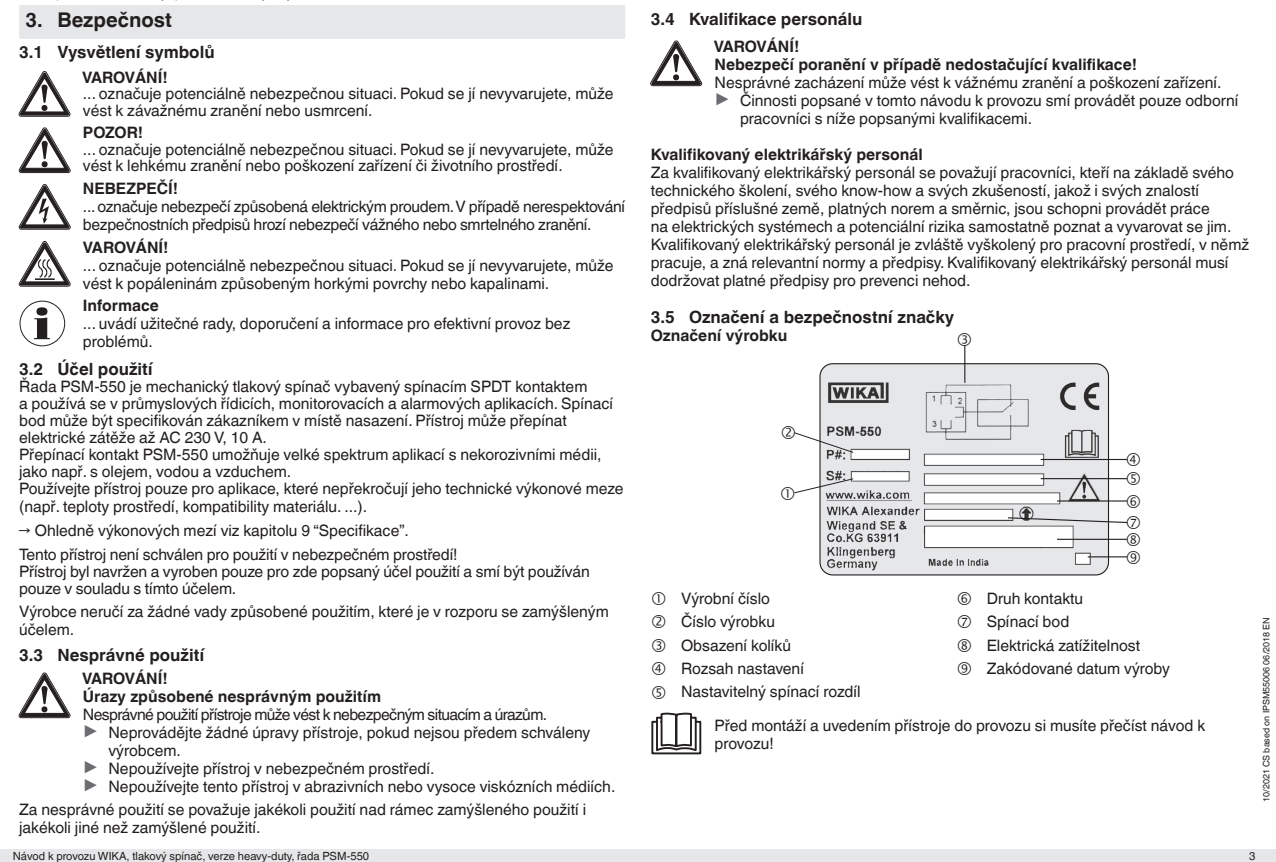
<style>
.page{position:relative;width:1276px;height:862px;background:#fff}
.page>*{position:absolute;margin:0;border:0;box-sizing:border-box;transform-origin:0 0}
.t1{font:700 20.25px "Helvetica World";color:#231f20}
.t2{font:700 16.88px "Helvetica World";color:#231f20}
.t3{font:15.75px/18px "Helvetica World";color:#231f20}
.t4{font:700 15.75px/18px "Helvetica World";color:#231f20}
.t5{font:15.75px/18px "Helvetica World";letter-spacing:-.02em;color:#231f20}
.t6{font:15.75px "Helvetica World";letter-spacing:-.04em;color:#231f20}
.t7{font:11.25px "Helvetica World";color:#231f20}
.t8{font:9px "Helvetica World";color:#231f20}
.s1{font-size:20.03px;color:#6c6d70}
</style>
<div class="page">
<div style="left:0;top:848px;width:1276px;height:13px;background:#e6e7e9"></div>
<div style="left:19px;top:5px;width:606px;height:34px;background:#e6e7e9"></div>
<svg style="left:19px;top:71px;width:51px;height:45px"></svg>
<svg style="left:19px;top:128px;width:51px;height:44px"></svg>
<svg style="left:19px;top:184px;width:51px;height:45px"></svg>
<svg style="left:19px;top:241px;width:51px;height:45px"></svg>
<svg style="left:34px;top:307px;width:16px;height:32px"></svg>
<div style="left:20px;top:300px;width:45px;height:46px;border:1px solid #231f20;border-radius:50%"></div>
<svg style="left:19px;top:672px;width:51px;height:45px"></svg>
<svg style="left:650px;top:41px;width:52px;height:45px"></svg>
<div style="left:820px;top:363px;width:288px;height:211px;background:#e6e7e9;border-radius:13px"></div>
<img style="left:826px;top:367px;width:277px;height:204px">
<div style="left:819px;top:363px;width:290px;height:212px;border:1px solid #231f20;border-radius:13px"></div>
<hr style="left:964px;top:345px;width:1px;height:37px;background:#231f20">
<hr style="left:1040px;top:458px;width:87px;height:2px;background:#231f20">
<hr style="left:1040px;top:478px;width:87px;height:1px;background:#231f20">
<hr style="left:1057px;top:500px;width:70px;height:1px;background:#231f20">
<svg style="left:651px;top:712px;width:51px;height:42px"></svg>
<hr style="left:19px;top:861px;width:606px;height:1px;background:#e6e7e9">
<hr style="left:651px;top:861px;width:605px;height:1px;background:#e6e7e9">
<svg style="left:794px;top:477px;width:60px;height:22px"></svg>
<svg style="left:794px;top:425px;width:60px;height:28px"></svg>
<svg style="left:1007px;top:515px;width:121px;height:48px"></svg>
<p class="t1" style="left:26px;top:8px;width:148px">3. Bezpečnost</p>
<p class="t2" style="left:19px;top:42px;width:197px">3.1 Vysvětlení symbolů</p>
<p class="t4" style="left:82px;top:68px;width:87px">VAROVÁNÍ!</p>
<p class="t3" style="left:83px;top:85px;width:532px;line-height:16.9px">... označuje potenciálně nebezpečnou situaci. Pokud se jí nevyvarujete, může vést k závažnému zranění nebo usmrcení.</p>
<p class="t4" style="left:83px;top:123px;width:62px">POZOR!</p>
<p class="t3" style="left:83px;top:141px;width:532px;line-height:16.9px">... označuje potenciálně nebezpečnou situaci. Pokud se jí nevyvarujete, může vést k lehkému zranění nebo poškození zařízení či životního prostředí.</p>
<p class="t4" style="left:83px;top:179px;width:97px">NEBEZPEČÍ!</p>
<p class="t5" style="left:83px;top:197px;width:544px">... označuje nebezpečí způsobená elektrickým proudem. V případě nerespektování bezpečnostních předpisů hrozí nebezpečí vážného nebo smrtelného zranění.</p>
<p class="t4" style="left:83px;top:238px;width:87px">VAROVÁNÍ!</p>
<p class="t3" style="left:83px;top:256px;width:532px">... označuje potenciálně nebezpečnou situaci. Pokud se jí nevyvarujete, může vést k popáleninám způsobeným horkými povrchy nebo kapalinami.</p>
<p class="t4" style="left:83px;top:296px;width:77px">Informace</p>
<p class="t3" style="left:83px;top:314px;width:489px">... uvádí užitečné rady, doporučení a informace pro efektivní provoz bez problémů.</p>
<p class="t2" style="left:19px;top:359px;width:135px">3.2 Účel použití</p>
<p class="t3" style="left:19px;top:378px;width:606px;line-height:17.1px">Řada PSM-550 je mechanický tlakový spínač vybavený spínacím SPDT kontaktem<br>a používá se v průmyslových řídicích, monitorovacích a alarmových aplikacích. Spínací bod může být specifikován zákazníkem v místě nasazení. Přístroj může přepínat elektrické zátěže až AC 230 V, 10 A.<br>Přepínací kontakt PSM-550 umožňuje velké spektrum aplikací s nekorozivními médii, jako např. s olejem, vodou a vzduchem.<br>Používejte přístroj pouze pro aplikace, které nepřekročují jeho technické výkonové meze (např. teploty prostředí, kompatibility materiálu. ...).</p>
<p class="t3" style="left:19px;top:518px;width:440px;line-height:23.6px">→ Ohledně výkonových mezí viz kapitolu 9 “Specifikace”.<br>Tento přístroj není schválen pro použití v nebezpečném prostředí!</p>
<p class="t3" style="left:19px;top:562px;width:572px;line-height:16.9px">Přístroj byl navržen a vyroben pouze pro zde popsaný účel použití a smí být používán pouze v souladu s tímto účelem.</p>
<p class="t3" style="left:19px;top:602px;width:591px">Výrobce neručí za žádné vady způsobené použitím, které je v rozporu se zamýšleným účelem.</p>
<p class="t2" style="left:19px;top:645px;width:187px">3.3 Nesprávné použití</p>
<p class="t4" style="left:82px;top:669px;width:300px">VAROVÁNÍ!<br>Úrazy způsobené nesprávným použitím</p>
<p class="t6" style="left:83px;top:705px;width:466px">Nesprávné použití přístroje může vést k nebezpečným situacím a úrazům.</p>
<p class="t3" style="left:83px;top:723px;width:509px"><span class="s1">▶</span> Neprovádějte žádné úpravy přístroje, pokud nejsou předem schváleny</p>
<p class="t3" style="left:108px;top:741px;width:74px">výrobcem.</p>
<p class="t3" style="left:83px;top:759px;width:353px"><span class="s1">▶</span> Nepoužívejte přístroj v nebezpečném prostředí.</p>
<p class="t3" style="left:83px;top:777px;width:534px"><span class="s1">▶</span> Nepoužívejte tento přístroj v abrazivních nebo vysoce viskózních médiích.</p>
<p class="t3" style="left:19px;top:799px;width:568px">Za nesprávné použití se považuje jakékoli použití nad rámec zamýšleného použití i jakékoli jiné než zamýšlené použití.</p>
<p class="t7" style="left:13px;top:848px;width:358px">Návod k provozu WIKA, tlakový spínač, verze heavy-duty, řada PSM-550</p>
<p class="t2" style="left:651px;top:9px;width:213px">3.4 Kvalifikace personálu</p>
<p class="t4" style="left:714px;top:37px;width:425px">VAROVÁNÍ!<br>Nebezpečí poranění v případě nedostačující kvalifikace!</p>
<p class="t3" style="left:714px;top:73px;width:508px">Nesprávné zacházení může vést k vážnému zranění a poškození zařízení.</p>
<p class="t3" style="left:714px;top:91px;width:525px"><span class="s1">▶</span> Činnosti popsané v tomto návodu k provozu smí provádět pouze odborní</p>
<p class="t3" style="left:740px;top:109px;width:293px">pracovníci s níže popsanými kvalifikacemi.</p>
<p class="t4" style="left:651px;top:145px;width:273px">Kvalifikovaný elektrikářský personál</p>
<p class="t3" style="left:651px;top:163px;width:600px">Za kvalifikovaný elektrikářský personál se považují pracovníci, kteří na základě svého technického školení, svého know-how a svých zkušeností, jakož i svých znalostí předpisů příslušné země, platných norem a směrnic, jsou schopni provádět práce<br>na elektrických systémech a potenciální rizika samostatně poznat a vyvarovat se jim.<br>Kvalifikovaný elektrikářský personál je zvláště vyškolený pro pracovní prostředí, v němž pracuje, a zná relevantní normy a předpisy. Kvalifikovaný elektrikářský personál musí dodržovat platné předpisy pro prevenci nehod.</p>
<p class="t2" style="left:651px;top:307px;width:305px">3.5 Označení a bezpečnostní značky</p>
<p class="t4" style="left:651px;top:327px;width:138px">Označení výrobku</p>
<p class="t3" style="left:681px;top:588px;width:90px">Výrobní číslo</p>
<p class="t3" style="left:986px;top:588px;width:98px">Druh kontaktu</p>
<p class="t3" style="left:681px;top:612px;width:95px">Číslo výrobku</p>
<p class="t3" style="left:986px;top:612px;width:84px">Spínací bod</p>
<p class="t3" style="left:681px;top:635px;width:112px">Obsazení kolíků</p>
<p class="t3" style="left:986px;top:635px;width:155px">Elektrická zatížitelnost</p>
<p class="t3" style="left:681px;top:659px;width:124px">Rozsah nastavení</p>
<p class="t3" style="left:986px;top:659px;width:185px">Zakódované datum výroby</p>
<p class="t3" style="left:714px;top:675px;width:492px;line-height:33.1px;text-indent:-33px">Nastavitelný spínací rozdíl<br>Před montáží a uvedením přístroje do provozu si musíte přečíst návod k</p>
<p class="t3" style="left:714px;top:733px;width:61px">provozu!</p>
<p class="t8" style="left:1261px;top:801px;width:186px;rotate:-90deg">10/2021 CS based on IPSM55006 06/2018 EN</p>
<p class="t7" style="left:1249px;top:848px;width:8px">3</p>
</div>
